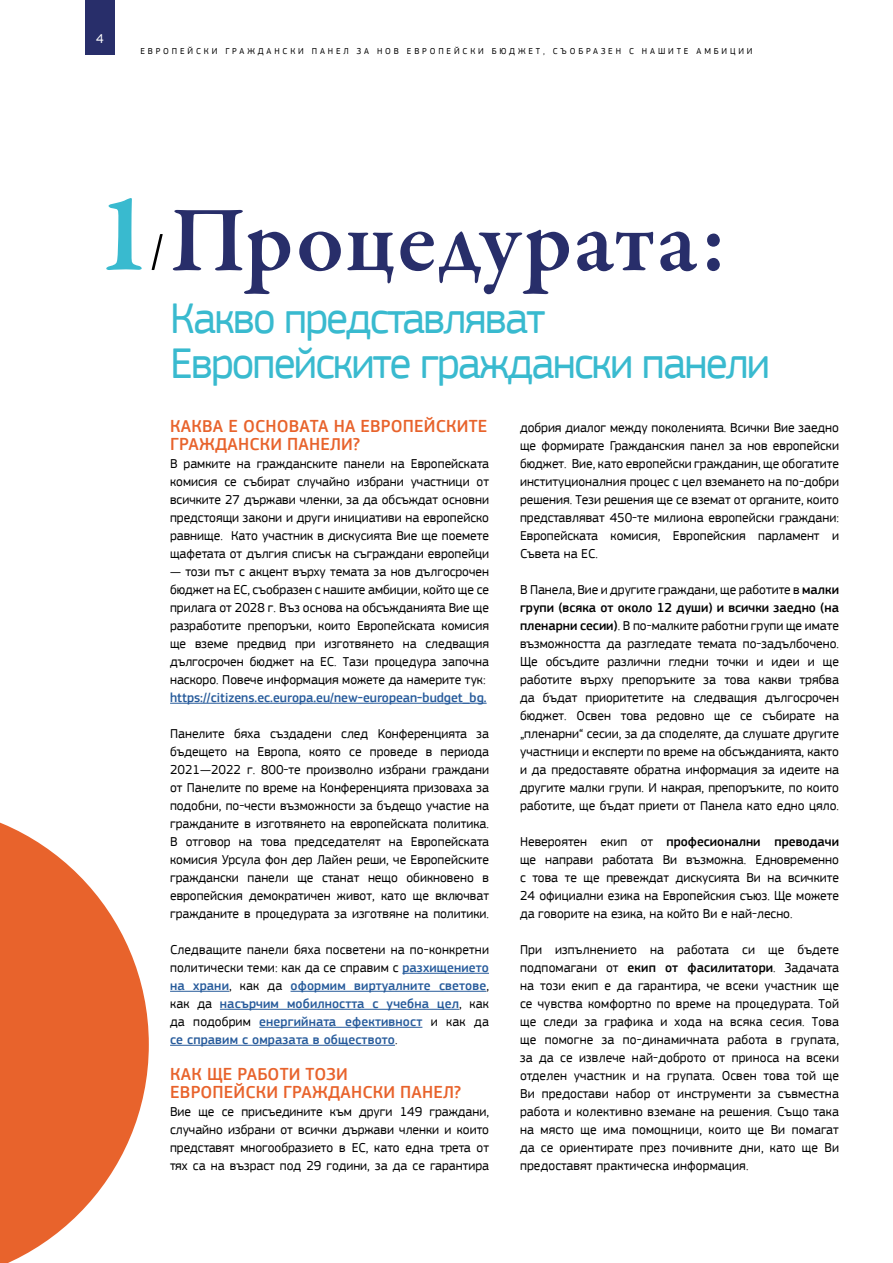
<style>
.page{position:relative;width:893px;height:1263px;background:#fff}
.page>*{position:absolute;margin:0;border:0;box-sizing:border-box;transform-origin:0 0}
.t1{font:600 94.5px "Garamond Premr Pro";letter-spacing:.015em;color:#282e6a}
.t2{font:45px/45px "EC Square Sans Pro";letter-spacing:-.04em;color:#39bacf}
.t3{font:500 18px/18px "EC Square Sans Pro";letter-spacing:.01em;color:#e8632c}
.t4{font:13.5px/18px "EC Square Sans Pro";color:#000;text-align:justify}
.t5{font:500 13.5px/18px "EC Square Sans Pro";letter-spacing:.01em;color:#275b9b;text-align:justify}
.t6{font:13.5px "EC Square Sans Pro";color:#fff}
.t7{font:9px "EC Square Sans Pro";letter-spacing:.32em;color:#000}
.s1{font-weight:400;color:#000}
.s2{font-weight:500}
</style>
<div class="page">
<div style="left:85px;top:0;width:30px;height:54px;background:#282e6a"></div>
<hr style="left:170px;top:703px;width:317px;height:1px;background:#275b9b">
<hr style="left:402px;top:973px;width:87px;height:1px;background:#275b9b">
<hr style="left:170px;top:991px;width:59px;height:1px;background:#275b9b">
<hr style="left:291px;top:991px;width:195px;height:1px;background:#275b9b">
<hr style="left:220px;top:1009px;width:239px;height:1px;background:#275b9b">
<hr style="left:259px;top:1027px;width:163px;height:1px;background:#275b9b">
<hr style="left:170px;top:1045px;width:225px;height:1px;background:#275b9b">
<svg style="left:0;top:822px;width:149px;height:441px;fill:#e8632c"></svg>
<svg style="left:106px;top:198px;width:36px;height:72px"></svg>
<svg style="left:152px;top:234px;width:11px;height:36px"></svg>
<p class="t6" style="left:96px;top:30px;width:9px">4</p>
<p class="t7" style="left:140px;top:46px;width:614px">ЕВРОПЕЙСКИ ГРАЖДАНСКИ ПАНЕЛ ЗА НОВ ЕВРОПЕЙСКИ БЮДЖЕТ, СЪОБРАЗЕН С НАШИТЕ АМБИЦИИ</p>
<h1 class="t1" style="left:170px;top:183px;width:559px">Процедурата:</h1>
<h2 class="t2" style="left:170px;top:296px;width:602px">Какво представляват<br>Европейските граждански панели</h2>
<h3 class="t3" style="left:170px;top:417px;width:319px">КАКВА Е ОСНОВАТА НА ЕВРОПЕЙСКИТЕ<br>ГРАЖДАНСКИ ПАНЕЛИ?</h3>
<p class="t4" style="left:170px;top:455px;width:320px">В рамките на гражданските панели на Европейската комисия се събират случайно избрани участници от всичките 27 държави членки, за да обсъждат основни предстоящи закони и други инициативи на европейско равнище. Като участник в дискусията Вие ще поемете щафетата от дългия списък на съграждани европейци</p>
<p class="t4" style="left:170px;top:563px;width:320px">— този път с акцент върху темата за нов дългосрочен бюджет на ЕС, съобразен с нашите амбиции, който ще се прилага от 2028 г. Въз основа на обсъжданията Вие ще разработите препоръки, които Европейската комисия ще вземе предвид при изготвянето на следващия дългосрочен бюджет на ЕС. Тази процедура започна наскоро. Повече информация можете да намерите тук:</p>
<p class="t5" style="left:170px;top:689px;width:318px">https://citizens.ec.europa.eu/new-european-budget_bg.</p>
<p class="t4" style="left:170px;top:725px;width:320px">Панелите бяха създадени след Kонференцията за бъдещето на Европа, която се проведе в периода 2021—2022 г. 800-те произволно избрани граждани от Панелите по време на Конференцията призоваха за подобни, по-чести възможности за бъдещо участие на гражданите в изготвянето на европейската политика.<br>В отговор на това председателят на Европейската комисия Урсула фон дер Лайен реши, че Европейските граждански панели ще станат нещо обикновено в европейския демократичен живот, като ще включват гражданите в процедурата за изготвяне на политики.</p>
<p class="t5" style="left:170px;top:941px;width:320px"><span class="s1">Следващите панели бяха посветени на по-конкретни политически теми: как да се справим с</span> разхищението на храни<span class="s1">, как да</span> оформим виртуалните светове<span class="s1">, как да</span> насърчим мобилността с учебна цел<span class="s1">, как да подобрим</span> енергийната ефективност <span class="s1">и как да </span>се справим с омразата в обществото<span class="s1">.</span></p>
<h3 class="t3" style="left:170px;top:1065px;width:292px">КАК ЩЕ РАБОТИ ТОЗИ<br>ЕВРОПЕЙСКИ ГРАЖДАНСКИ ПАНЕЛ?</h3>
<p class="t4" style="left:170px;top:1103px;width:320px">Вие ще се присъедините към други 149 граждани, случайно избрани от всички държави членки и които представят многообразието в ЕС, като една трета от тях са на възраст под 29 години, за да се гарантира</p>
<p class="t4" style="left:520px;top:419px;width:320px">добрия диалог между поколенията. Всички Вие заедно ще формирате Гражданския панел за нов европейски бюджет. Вие, като европейски гражданин, ще обогатите институционалния процес с цел вземането на по-добри решения. Тези решения ще се вземат от органите, които представляват 450-те милиона европейски граждани:<br>Европейската комисия, Европейския парламент и Съвета на ЕС.</p>
<p class="t4" style="left:520px;top:581px;width:320px">В Панела, Вие и другите граждани, ще работите в <span class="s2">малки групи (всяка от около 12 души) и всички заедно (на пленарни сесии)</span>. В по-малките работни групи ще имате възможността да разгледате темата по-задълбочено.<br>Ще обсъдите различни гледни точки и идеи и ще работите върху препоръките за това какви трябва да бъдат приоритетите на следващия дългосрочен бюджет. Освен това редовно ще се събирате на „пленарни“ сесии, за да споделяте, да слушате другите участници и експерти по време на обсъжданията, както и да предоставяте обратна информация за идеите на другите малки групи. И накрая, препоръките, по които работите, ще бъдат приети от Панела като едно цяло.</p>
<p class="t4" style="left:520px;top:833px;width:320px">Невероятен екип от <span class="s2">професионални преводачи </span>ще направи работата Ви възможна. Едновременно с това те ще превеждат дискусията Ви на всичките 24 официални езика на Европейския съюз. Ще можете да говорите на езика, на който Ви е най-лесно.</p>
<p class="t4" style="left:520px;top:941px;width:320px">При изпълнението на работата си ще бъдете подпомагани от <span class="s2">екип от фасилитатори</span>. Задачата на този екип е да гарантира, че всеки участник ще се чувства комфортно по време на процедурата. Той ще следи за графика и хода на всяка сесия. Това ще помогне за по-динамичната работа в групата, за да се извлече най-доброто от приноса на всеки отделен участник и на групата. Освен това той ще Ви предостави набор от инструменти за съвместна работа и колективно вземане на решения. Също така на място ще има помощници, които ще Ви помагат да се ориентирате през почивните дни, като ще Ви предоставят практическа информация.</p>
</div>
